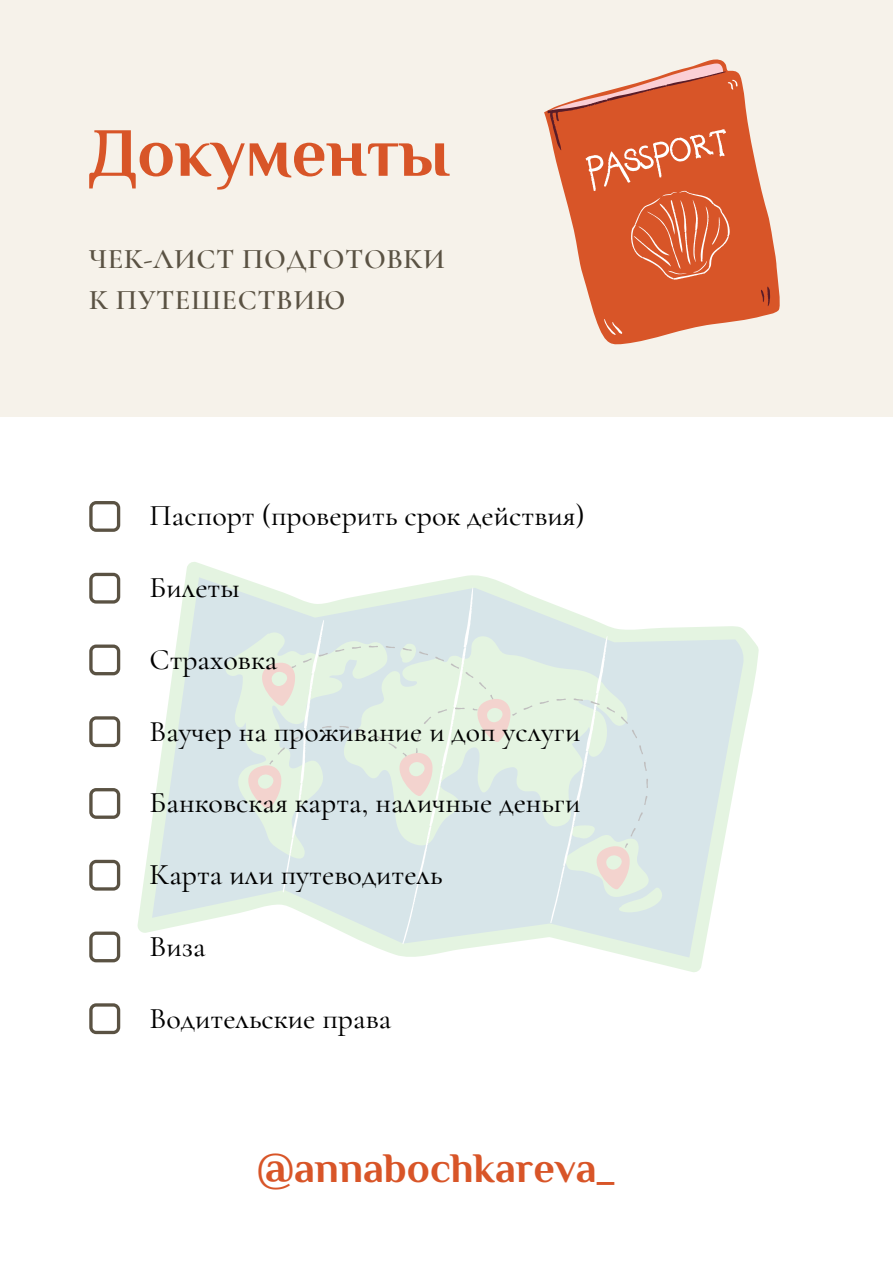
<style>
.page{position:relative;width:893px;height:1264px;background:#fff}
.page>*{position:absolute;margin:0;border:0;box-sizing:border-box;transform-origin:0 0}
.t1{font:700 69px "Philosopher";color:#d85528}
.t2{font:700 42px "Philosopher";color:#d85528}
.t3{font:500 30px "Cormorant Garamond";color:#000}
.t4{font:500 29.85px "Cormorant Garamond";color:#000}
.t5{font:600 28.5px/41.5px "Cormorant Garamond";letter-spacing:.02em;color:#5a5243}
</style>
<div class="page">
<div style="left:0;top:0;width:892px;height:417px;background:#f6f2ea"></div>
<svg style="left:89px;top:501px;width:31px;height:31px"></svg>
<svg style="left:89px;top:572px;width:31px;height:31px"></svg>
<svg style="left:89px;top:644px;width:31px;height:31px"></svg>
<svg style="left:89px;top:716px;width:31px;height:31px"></svg>
<svg style="left:89px;top:788px;width:31px;height:30px"></svg>
<svg style="left:89px;top:859px;width:31px;height:31px"></svg>
<svg style="left:89px;top:931px;width:31px;height:31px"></svg>
<svg style="left:89px;top:1003px;width:31px;height:31px"></svg>
<svg style="left:544px;top:59px;width:236px;height:286px"></svg>
<svg style="left:548px;top:63px;width:189px;height:272px"></svg>
<svg style="left:547px;top:71px;width:223px;height:235px;fill:#d85528"></svg>
<svg style="left:137px;top:562px;width:622px;height:410px"></svg>
<svg style="left:152px;top:577px;width:592px;height:380px;fill:#d7e5e9"></svg>
<svg style="left:283px;top:587px;width:324px;height:357px;fill:#d7e5e9"></svg>
<svg style="left:238px;top:661px;width:392px;height:229px;fill:#d7e5e9"></svg>
<svg style="left:269px;top:645px;width:379px;height:202px"></svg>
<h1 class="t1" style="left:89px;top:130px;width:362px">Документы</h1>
<p class="t5" style="left:89px;top:238px;width:357px">ЧЕК-ЛИСТ ПОДГОТОВКИ<br>К ПУТЕШЕСТВИЮ</p>
<p class="t3" style="left:150px;top:497px;width:436px">Паспорт (проверить срок действия)</p>
<p class="t3" style="left:150px;top:569px;width:92px">Билеты</p>
<p class="t3" style="left:150px;top:641px;width:129px">Страховка</p>
<p class="t4" style="left:150px;top:713px;width:432px">Ваучер на проживание и доп услуги</p>
<p class="t3" style="left:150px;top:784px;width:432px">Банковская карта, наличные деньги</p>
<p class="t3" style="left:150px;top:856px;width:294px">Карта или путеводитель</p>
<p class="t3" style="left:150px;top:928px;width:58px">Виза</p>
<p class="t3" style="left:150px;top:999px;width:243px">Водительские права</p>
<h2 class="t2" style="left:257px;top:1154px;width:359px">@annabochkareva_</h2>
</div>
